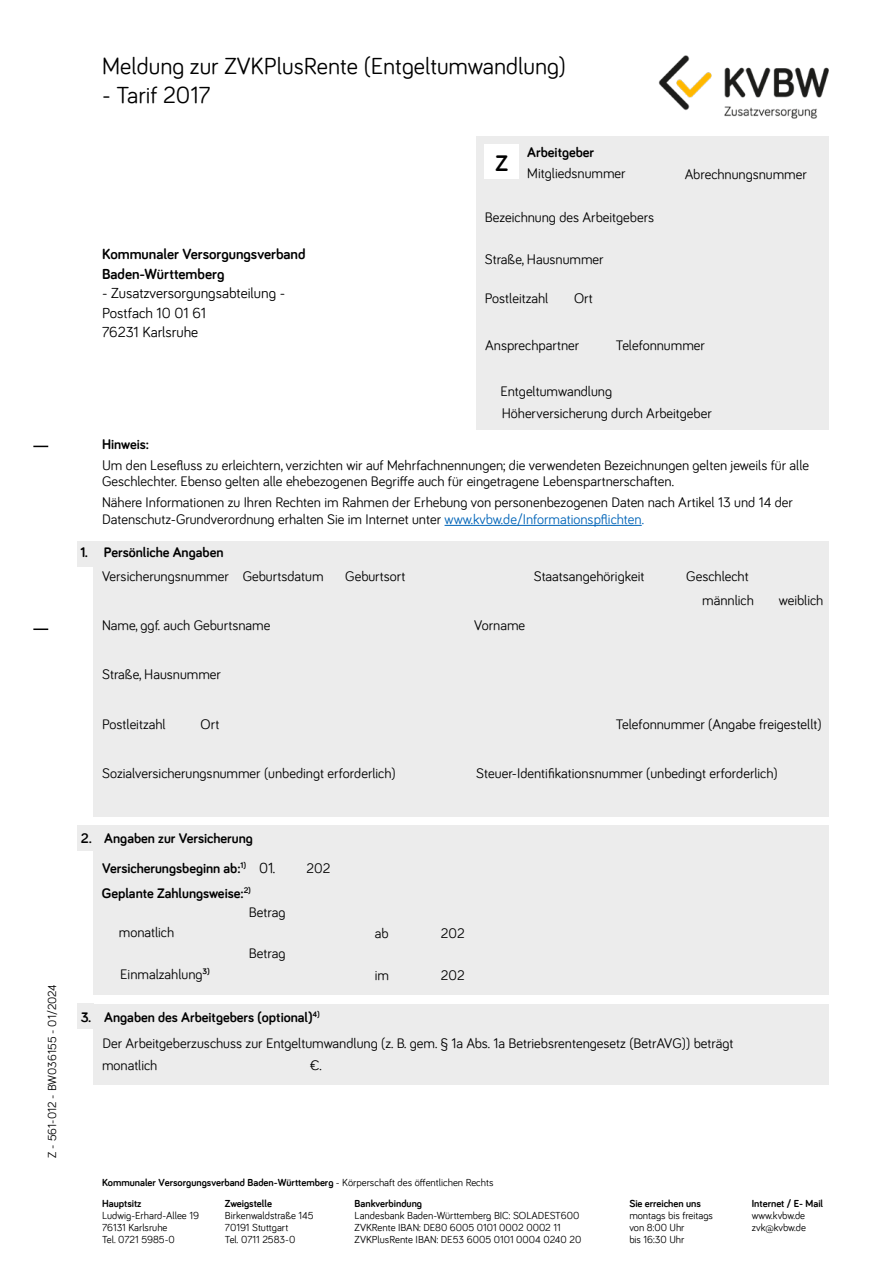
<style>
.page{position:relative;width:893px;height:1263px;background:#fff}
.page>*{position:absolute;margin:0;border:0;box-sizing:border-box;transform-origin:0 0}
.Formatgruppe_1_H1_Überschrift{font:24px "Bariol";color:#000}
.t1{font:700 23.25px "Bariol";color:#000}
.P_Adressfeld_Regular{font:15px "Bariol";color:#000}
.P_Adressfeld_fett{font:700 15px "Bariol";color:#000}
.Formatgruppe_1_P_Form_reg{font:15px "Bariol";color:#000}
.Formatgruppe_1_P_Form_reg-2{font:14.25px "Bariol";color:#000}
.Formatgruppe_1_P_Hinweise_Regular{font:14.25px/16.5px "Bariol";color:#000}
.Formatgruppe_1_H2_Hinweise_9_5_11{font:700 14.25px "Bariol";color:#000}
.Formatgruppe_1_P_Form_bold{font:700 14.25px "Bariol";color:#000}
.t2{font:12px "Bariol";color:#000}
.Formatgruppe_1_Fußzeile{font:10.5px/12px "Bariol";color:#000}
.Formatgruppe_1_Fußzeile-2{font:700 10.5px "Bariol";color:#000}
.s1{color:#0064b8}
.s2{font-weight:400}
</style>
<div class="page">
<svg style="left:33px;top:446px;width:15px;height:1px"></svg>
<svg style="left:33px;top:628px;width:15px;height:2px"></svg>
<div style="left:476px;top:136px;width:353px;height:293px;background:#ececec"></div>
<div style="left:94px;top:541px;width:735px;height:276px;background:#ececec"></div>
<div style="left:77px;top:541px;width:17px;height:26px;background:#ececec"></div>
<div style="left:94px;top:1004px;width:735px;height:80px;background:#ececec"></div>
<div style="left:77px;top:1003px;width:17px;height:26px;background:#ececec"></div>
<div style="left:94px;top:825px;width:735px;height:170px;background:#ececec"></div>
<div style="left:77px;top:825px;width:17px;height:26px;background:#ececec"></div>
<img style="left:658px;top:55px;width:171px;height:63px">
<div style="left:485px;top:145px;width:34px;height:34px;background:#fff"></div>
<hr style="left:445px;top:525px;width:197px;height:1px;background:#0064b8">
<p class="t2" style="left:44px;top:1157px;width:175px;rotate:-90deg">Z - 561-012 - BW036155 - 01/2024</p>
<h1 class="Formatgruppe_1_H1_Überschrift" style="left:102px;top:50px;width:465px">Meldung zur ZVKPlusRente (Entgeltumwandlung)</h1>
<h1 class="Formatgruppe_1_H1_Überschrift" style="left:102px;top:79px;width:110px">- Tarif 2017</h1>
<p class="P_Adressfeld_fett" style="left:102px;top:244px;width:205px">Kommunaler Versorgungsverband</p>
<p class="P_Adressfeld_fett" style="left:102px;top:263px;width:124px">Baden-Württemberg</p>
<p class="P_Adressfeld_Regular" style="left:102px;top:283px;width:185px">- Zusatzversorgungsabteilung -</p>
<p class="P_Adressfeld_Regular" style="left:102px;top:303px;width:106px">Postfach 10 01 61</p>
<p class="P_Adressfeld_Regular" style="left:102px;top:322px;width:98px">76231 Karlsruhe</p>
<h2 class="Formatgruppe_1_H2_Hinweise_9_5_11" style="left:527px;top:142px;width:68px">Arbeitgeber</h2>
<p class="t1" style="left:495px;top:147px;width:14px">Z</p>
<p class="Formatgruppe_1_P_Form_reg-2" style="left:527px;top:164px;width:100px">Mitgliedsnummer</p>
<p class="Formatgruppe_1_P_Form_reg-2" style="left:685px;top:164px;width:123px">Abrechnungsnummer</p>
<p class="Formatgruppe_1_P_Form_reg-2" style="left:485px;top:208px;width:171px">Bezeichnung des Arbeitgebers</p>
<p class="Formatgruppe_1_P_Form_reg-2" style="left:485px;top:249px;width:120px">Straße, Hausnummer</p>
<p class="Formatgruppe_1_P_Form_reg-2" style="left:485px;top:289px;width:65px">Postleitzahl</p>
<p class="Formatgruppe_1_P_Form_reg-2" style="left:574px;top:289px;width:20px">Ort</p>
<p class="Formatgruppe_1_P_Form_reg-2" style="left:485px;top:335px;width:96px">Ansprechpartner</p>
<p class="Formatgruppe_1_P_Form_reg-2" style="left:616px;top:335px;width:91px">Telefonnummer</p>
<p class="Formatgruppe_1_P_Form_reg-2" style="left:500px;top:382px;width:113px">Entgeltumwandlung</p>
<p class="Formatgruppe_1_P_Form_reg-2" style="left:502px;top:403px;width:212px">Höherversicherung durch Arbeitgeber</p>
<h2 class="Formatgruppe_1_H2_Hinweise_9_5_11" style="left:102px;top:435px;width:49px">Hinweis:</h2>
<p class="Formatgruppe_1_P_Hinweise_Regular" style="left:102px;top:456px;width:708px">Um den Lesefluss zu erleichtern, verzichten wir auf Mehrfachnennungen; die verwendeten Bezeichnungen gelten jeweils für alle<br>Geschlechter. Ebenso gelten alle ehebezogenen Begriffe auch für eingetragene Lebenspartnerschaften.</p>
<p class="Formatgruppe_1_P_Hinweise_Regular" style="left:102px;top:493px;width:692px">Nähere Informationen zu Ihren Rechten im Rahmen der Erhebung von personenbezogenen Daten nach Artikel 13 und 14 der<br>Datenschutz-Grundverordnung erhalten Sie im Internet unter <span class="s1">www.kvbw.de/Informationspflichten.</span></p>
<h2 class="Formatgruppe_1_H2_Hinweise_9_5_11" style="left:80px;top:542px;width:145px">1. Persönliche Angaben</h2>
<p class="Formatgruppe_1_P_Form_reg-2" style="left:102px;top:567px;width:128px">Versicherungsnummer</p>
<p class="Formatgruppe_1_P_Form_reg-2" style="left:243px;top:567px;width:82px">Geburtsdatum</p>
<p class="Formatgruppe_1_P_Form_reg-2" style="left:345px;top:567px;width:62px">Geburtsort</p>
<p class="Formatgruppe_1_P_Form_reg-2" style="left:534px;top:567px;width:112px">Staatsangehörigkeit</p>
<p class="Formatgruppe_1_P_Form_reg-2" style="left:686px;top:567px;width:64px">Geschlecht</p>
<p class="Formatgruppe_1_P_Form_reg-2" style="left:702px;top:591px;width:53px">männlich</p>
<p class="Formatgruppe_1_P_Form_reg-2" style="left:779px;top:591px;width:46px">weiblich</p>
<p class="Formatgruppe_1_P_Form_reg-2" style="left:102px;top:616px;width:170px">Name, ggf. auch Geburtsname</p>
<p class="Formatgruppe_1_P_Form_reg-2" style="left:474px;top:616px;width:52px">Vorname</p>
<p class="Formatgruppe_1_P_Form_reg-2" style="left:102px;top:665px;width:120px">Straße, Hausnummer</p>
<p class="Formatgruppe_1_P_Form_reg-2" style="left:201px;top:715px;width:20px">Ort</p>
<p class="Formatgruppe_1_P_Form_reg-2" style="left:616px;top:715px;width:207px">Telefonnummer (Angabe freigestellt)</p>
<p class="Formatgruppe_1_P_Form_reg-2" style="left:476px;top:764px;width:303px">Steuer-Identifikationsnummer (unbedingt erforderlich)</p>
<p class="Formatgruppe_1_P_Form_reg-2" style="left:102px;top:715px;width:65px">Postleitzahl</p>
<p class="Formatgruppe_1_P_Form_reg-2" style="left:102px;top:764px;width:295px">Sozialversicherungsnummer (unbedingt erforderlich)</p>
<h2 class="Formatgruppe_1_H2_Hinweise_9_5_11" style="left:81px;top:829px;width:174px">2. Angaben zur Versicherung</h2>
<p class="Formatgruppe_1_P_Form_bold" style="left:102px;top:858px;width:146px">Versicherungsbeginn ab:<sup>1)</sup></p>
<p class="Formatgruppe_1_P_Form_bold" style="left:102px;top:883px;width:150px">Geplante Zahlungsweise:<sup>2)</sup></p>
<p class="Formatgruppe_1_P_Form_reg-2" style="left:249px;top:903px;width:38px">Betrag</p>
<p class="Formatgruppe_1_P_Form_reg-2" style="left:119px;top:922px;width:57px">monatlich</p>
<p class="Formatgruppe_1_P_Form_reg-2" style="left:120px;top:964px;width:91px">Einmalzahlung<sup>3)</sup></p>
<p class="Formatgruppe_1_P_Form_reg" style="left:259px;top:858px;width:18px">01.</p>
<p class="Formatgruppe_1_P_Form_reg-2" style="left:307px;top:858px;width:25px">202</p>
<p class="Formatgruppe_1_P_Form_reg-2" style="left:249px;top:944px;width:38px">Betrag</p>
<p class="Formatgruppe_1_P_Form_reg-2" style="left:375px;top:923px;width:15px">ab</p>
<p class="Formatgruppe_1_P_Form_reg-2" style="left:375px;top:966px;width:16px">im</p>
<p class="Formatgruppe_1_P_Form_reg-2" style="left:441px;top:923px;width:25px">202</p>
<p class="Formatgruppe_1_P_Form_reg-2" style="left:441px;top:965px;width:25px">202</p>
<h2 class="Formatgruppe_1_H2_Hinweise_9_5_11" style="left:81px;top:1007px;width:241px">3. Angaben des Arbeitgebers (optional)<sup>4)</sup></h2>
<p class="Formatgruppe_1_P_Hinweise_Regular" style="left:102px;top:1034px;width:632px">Der Arbeitgeberzuschuss zur Entgeltumwandlung (z. B. gem. § 1a Abs. 1a Betriebsrentengesetz (BetrAVG)) beträgt</p>
<p class="Formatgruppe_1_P_Form_reg-2" style="left:102px;top:1056px;width:57px">monatlich</p>
<p class="Formatgruppe_1_P_Form_reg-2" style="left:310px;top:1056px;width:13px">€.</p>
<h1 class="Formatgruppe_1_Fußzeile-2" style="left:102px;top:1175px;width:393px">Kommunaler Versorgungsverband Baden-Württemberg <span class="s2">- Körperschaft des öffentlichen Rechts</span></h1>
<h1 class="Formatgruppe_1_Fußzeile-2" style="left:102px;top:1197px;width:41px">Hauptsitz</h1>
<h1 class="Formatgruppe_1_Fußzeile" style="left:102px;top:1209px;width:98px">Ludwig-Erhard-Allee 19</h1>
<h1 class="Formatgruppe_1_Fußzeile" style="left:102px;top:1221px;width:67px">76131 Karlsruhe</h1>
<h1 class="Formatgruppe_1_Fußzeile" style="left:102px;top:1233px;width:74px">Tel. 0721 5985-0</h1>
<h1 class="Formatgruppe_1_Fußzeile-2" style="left:225px;top:1197px;width:49px">Zweigstelle</h1>
<h1 class="Formatgruppe_1_Fußzeile" style="left:225px;top:1209px;width:90px">Birkenwaldstraße 145</h1>
<h1 class="Formatgruppe_1_Fußzeile" style="left:225px;top:1221px;width:65px">70191 Stuttgart</h1>
<h1 class="Formatgruppe_1_Fußzeile" style="left:225px;top:1233px;width:72px">Tel. 0711 2583-0</h1>
<h1 class="Formatgruppe_1_Fußzeile-2" style="left:355px;top:1197px;width:69px">Bankverbindung</h1>
<h1 class="Formatgruppe_1_Fußzeile" style="left:355px;top:1209px;width:226px">Landesbank Baden-Württemberg BIC: SOLADEST600</h1>
<h1 class="Formatgruppe_1_Fußzeile" style="left:355px;top:1221px;width:208px">ZVKRente IBAN: DE80 6005 0101 0002 0002 11</h1>
<h1 class="Formatgruppe_1_Fußzeile" style="left:355px;top:1233px;width:228px">ZVKPlusRente IBAN: DE53 6005 0101 0004 0240 20</h1>
<h1 class="Formatgruppe_1_Fußzeile-2" style="left:629px;top:1197px;width:73px">Sie erreichen uns</h1>
<h1 class="Formatgruppe_1_Fußzeile" style="left:629px;top:1209px;width:85px">montags bis freitags</h1>
<h1 class="Formatgruppe_1_Fußzeile" style="left:629px;top:1221px;width:57px">von 8:00 Uhr bis 16:30 Uhr</h1>
<h1 class="Formatgruppe_1_Fußzeile-2" style="left:752px;top:1197px;width:73px">Internet / E- Mail</h1>
<h1 class="Formatgruppe_1_Fußzeile" style="left:752px;top:1209px;width:55px">www.kvbw.de</h1>
<h1 class="Formatgruppe_1_Fußzeile" style="left:752px;top:1221px;width:56px">zvk@kvbw.de</h1>
</div>
